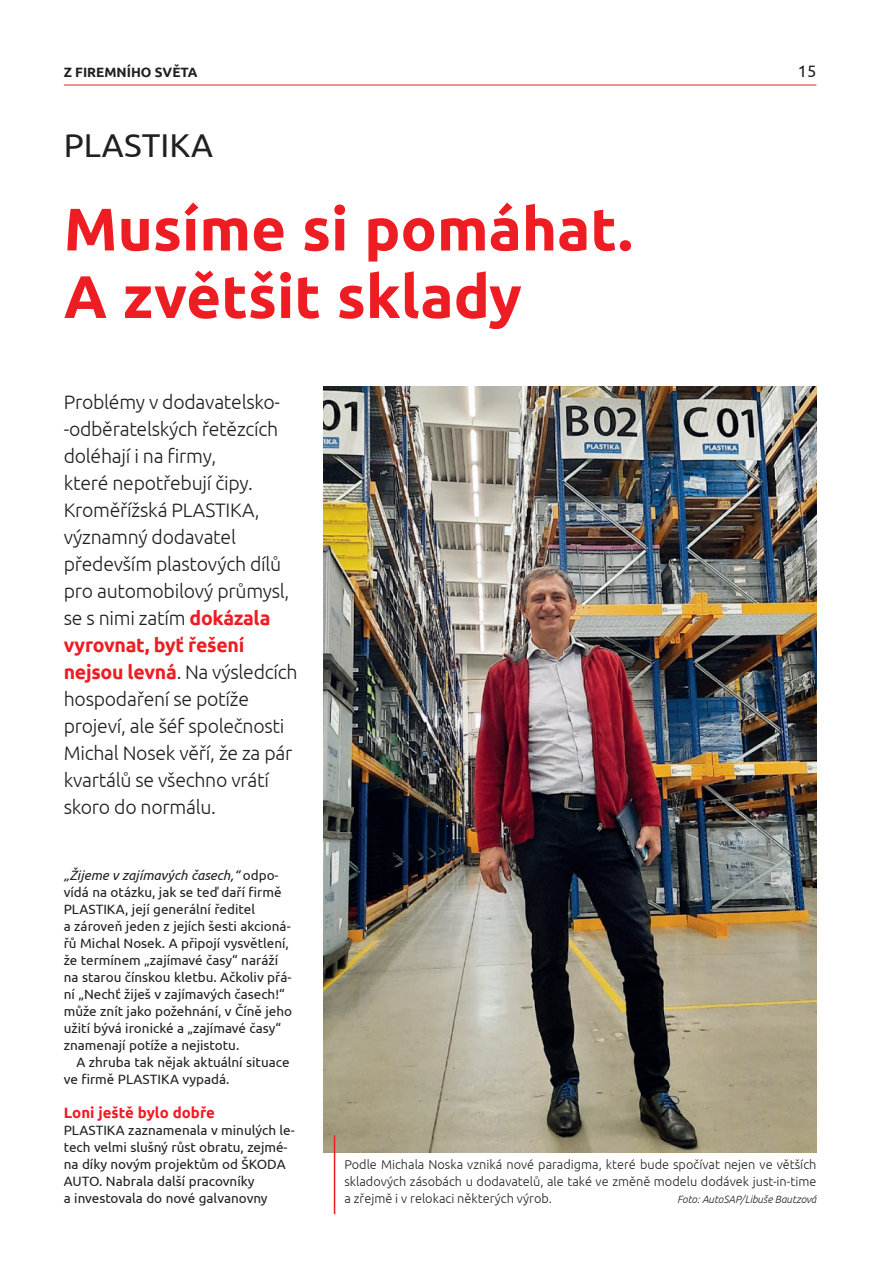
<style>
.page{position:relative;width:893px;height:1263px;background:#fff}
.page>*{position:absolute;margin:0;border:0;box-sizing:border-box;transform-origin:0 0}
.t1{font:700 60px/67.5px "Ubuntu";color:#ee1d23}
.t2{font:33px "Ubuntu";color:#231f20}
.t3{font:300 19.5px/27px "Ubuntu";letter-spacing:-.015em;color:#231f20}
.t4{font:16.5px "Ubuntu";color:#231f20}
.t5{font:700 15px "Ubuntu";color:#ee1d23}
.t6{font:13.5px/17px "Ubuntu";color:#231f20}
.t7{font:700 13.5px "Ubuntu";color:#231f20}
.t8{font:300 12.75px/17px "Ubuntu";color:#231f20;text-align:justify}
.t9{font:italic 300 10.5px "Ubuntu";color:#231f20}
.s1{font-weight:700;color:#ee1d23}
.s2{font-style:italic}
</style>
<div class="page">
<hr style="left:64px;top:85px;width:752px;height:1px;background:#ee1d23">
<img style="left:323px;top:387px;width:493px;height:765px">
<hr style="left:334px;top:1135px;width:1px;height:79px;background:#ee1d23">
<p class="t7" style="left:64px;top:64px;width:135px">Z FIREMNÍHO SVĚTA</p>
<p class="t4" style="left:798px;top:61px;width:20px">15</p>
<h2 class="t2" style="left:64px;top:126px;width:151px">PLASTIKA</h2>
<h1 class="t1" style="left:64px;top:194px;width:570px">Musíme si pomáhat.<br>A zvětšit sklady</h1>
<p class="t3" style="left:64px;top:388px;width:235px">Problémy v dodavatelsko-‑odběratelských řetězcích doléhají i na firmy,<br>které nepotřebují čipy.<br>Kroměřížská PLASTIKA, významný dodavatel především plastových dílů pro automobilový průmysl, se s nimi zatím <span class="s1">dokázala vyrovnat, byť řešení nejsou levná</span>. Na výsledcích hospodaření se potíže projeví, ale šéf společnosti<br>Michal Nosek věří, že za pár kvartálů se všechno vrátí skoro do normálu.</p>
<p class="t6" style="left:64px;top:866px;width:230px"><span class="s2">„Žijeme v zajímavých časech,“</span> odpo&shy;vídá na otázku, jak se teď daří firmě PLASTIKA, její generální ředitel<br>a zároveň jeden z jejích šesti akcioná&shy;řů Michal Nosek. A připojí vysvětlení, že termínem „zajímavé časy“ naráží na starou čínskou kletbu. Ačkoliv přá&shy;ní „Nechť žiješ v zajímavých časech!“ může znít jako požehnání, v Číně jeho užití bývá ironické a „zajímavé časy“ znamenají potíže a nejistotu.</p>
<p class="t6" style="left:64px;top:1054px;width:227px;text-indent:13px">A zhruba tak nějak aktuální situace ve firmě PLASTIKA vypadá.</p>
<p class="t5" style="left:64px;top:1104px;width:153px">Loni ještě bylo dobře</p>
<p class="t6" style="left:64px;top:1122px;width:233px">PLASTIKA zaznamenala v minulých le&shy;tech velmi slušný růst obratu, zejmé&shy;na díky novým projektům od ŠKODA AUTO. Nabrala další pracovníky<br>a investovala do nové galvanovny</p>
<p class="t8" style="left:344px;top:1156px;width:473px">Podle Michala Noska vzniká nové paradigma, které bude spočívat nejen ve větších skladových zásobách u dodavatelů, ale také ve změně modelu dodávek just‑in‑time a zřejmě i v relokaci některých výrob.</p>
<p class="t9" style="left:677px;top:1193px;width:141px">Foto: AutoSAP/Libuše Bautzová</p>
</div>
